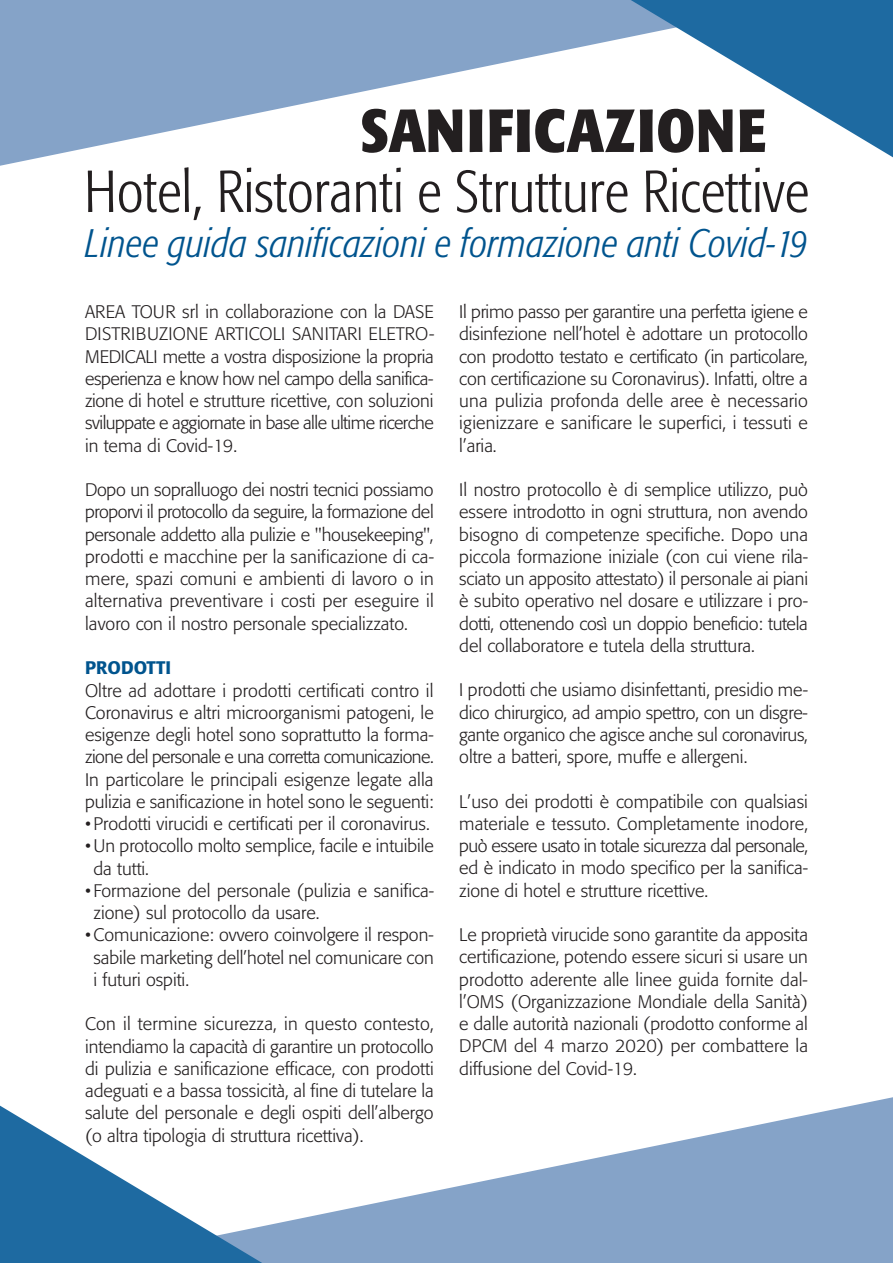
<style>
.page{position:relative;width:893px;height:1263px;background:#fff}
.page>*{position:absolute;margin:0;border:0;box-sizing:border-box;transform-origin:0 0}
.t1{font:700 condensed 60px "Formata";letter-spacing:.02em;color:#231f20}
.t2{font:300 condensed 58.5px "Formata";color:#231f20}
.t3{font:italic 300 condensed 39.45px "Formata";color:#00548e}
.t4{font:300 18px/22.2px "Formata";color:#231f20;text-align:justify}
.t5{font:500 18px "Formata";color:#00548e}
</style>
<div class="page">
<svg style="left:0;top:0;width:595px;height:166px;fill:#85a3c8"></svg>
<svg style="left:595px;top:0;width:298px;height:158px"></svg>
<svg style="left:298px;top:1097px;width:595px;height:166px;fill:#85a3c8"></svg>
<svg style="left:0;top:1105px;width:298px;height:158px"></svg>
<h1 class="t1" style="left:360px;top:107px;width:407px">SANIFICAZIONE</h1>
<h2 class="t2" style="left:84px;top:168px;width:726px">Hotel, Ristoranti e Strutture Ricettive</h2>
<h3 class="t3" style="left:85px;top:227px;width:724px">Linee guida sanificazioni e formazione anti Covid-19</h3>
<p class="t4" style="left:85px;top:302px;width:351px">AREA TOUR srl in collaborazione con la DASE DISTRIBUZIONE ARTICOLI SANITARI ELETRO-MEDICALI mette a vostra disposizione la propria esperienza e know how nel campo della sanifica&shy;zione di hotel e strutture ricettive, con soluzioni sviluppate e aggiornate in base alle ultime ricerche in tema di Covid-19.</p>
<p class="t4" style="left:85px;top:480px;width:350px">Dopo un sopralluogo dei nostri tecnici possiamo proporvi il protocollo da seguire, la formazione del personale addetto alla pulizie e "housekeeping", prodotti e macchine per la sanificazione di ca&shy;mere, spazi comuni e ambienti di lavoro o in alternativa preventivare i costi per eseguire il lavoro con il nostro personale specializzato.</p>
<p class="t5" style="left:85px;top:660px;width:88px">PRODOTTI</p>
<p class="t4" style="left:85px;top:681px;width:350px">Oltre ad adottare i prodotti certificati contro il Coronavirus e altri microorganismi patogeni, le esigenze degli hotel sono soprattutto la forma&shy;zione del personale e una corretta comunicazione.<br>In particolare le principali esigenze legate alla pulizia e sanificazione in hotel sono le seguenti:</p>
<p class="t4" style="left:85px;top:814px;width:346px">•Prodotti virucidi e certificati per il coronavirus.</p>
<p class="t4" style="left:94px;top:836px;width:342px;text-indent:-9px">•Un protocollo molto semplice, facile e intuibile da tutti.</p>
<p class="t4" style="left:94px;top:881px;width:342px;text-indent:-8px">•Formazione del personale (pulizia e sanifica&shy;zione) sul protocollo da usare.</p>
<p class="t4" style="left:94px;top:925px;width:342px;text-indent:-8px">•Comunicazione: ovvero coinvolgere il respon&shy;sabile marketing dell’hotel nel comunicare con i futuri ospiti.</p>
<p class="t4" style="left:85px;top:1014px;width:350px">Con il termine sicurezza, in questo contesto, intendiamo la capacità di garantire un protocollo di pulizia e sanificazione efficace, con prodotti adeguati e a bassa tossicità, al fine di tutelare la salute del personale e degli ospiti dell’albergo (o altra tipologia di struttura ricettiva).</p>
<p class="t4" style="left:459px;top:302px;width:350px">Il primo passo per garantire una perfetta igiene e disinfezione nell’hotel è adottare un protocollo con prodotto testato e certificato (in particolare, con certificazione su Coronavirus). Infatti, oltre a una pulizia profonda delle aree è necessario igienizzare e sanificare le superfici, i tessuti e l’aria.</p>
<p class="t4" style="left:459px;top:480px;width:350px">Il nostro protocollo è di semplice utilizzo, può essere introdotto in ogni struttura, non avendo bisogno di competenze specifiche. Dopo una piccola formazione iniziale (con cui viene rila&shy;sciato un apposito attestato) il personale ai piani è subito operativo nel dosare e utilizzare i pro&shy;dotti, ottenendo così un doppio beneficio: tutela del collaboratore e tutela della struttura.</p>
<p class="t4" style="left:459px;top:680px;width:350px">I prodotti che usiamo disinfettanti, presidio me&shy;dico chirurgico, ad ampio spettro, con un disgre&shy;gante organico che agisce anche sul coronavirus, oltre a batteri, spore, muffe e allergeni.</p>
<p class="t4" style="left:459px;top:791px;width:351px">L’uso dei prodotti è compatibile con qualsiasi materiale e tessuto. Completamente inodore, può essere usato in totale sicurezza dal personale, ed è indicato in modo specifico per la sanifica&shy;zione di hotel e strutture ricettive.</p>
<p class="t4" style="left:459px;top:925px;width:350px">Le proprietà virucide sono garantite da apposita certificazione, potendo essere sicuri si usare un prodotto aderente alle linee guida fornite dal&shy;l’OMS (Organizzazione Mondiale della Sanità) e dalle autorità nazionali (prodotto conforme al DPCM del 4 marzo 2020) per combattere la diffusione del Covid-19.</p>
</div>
